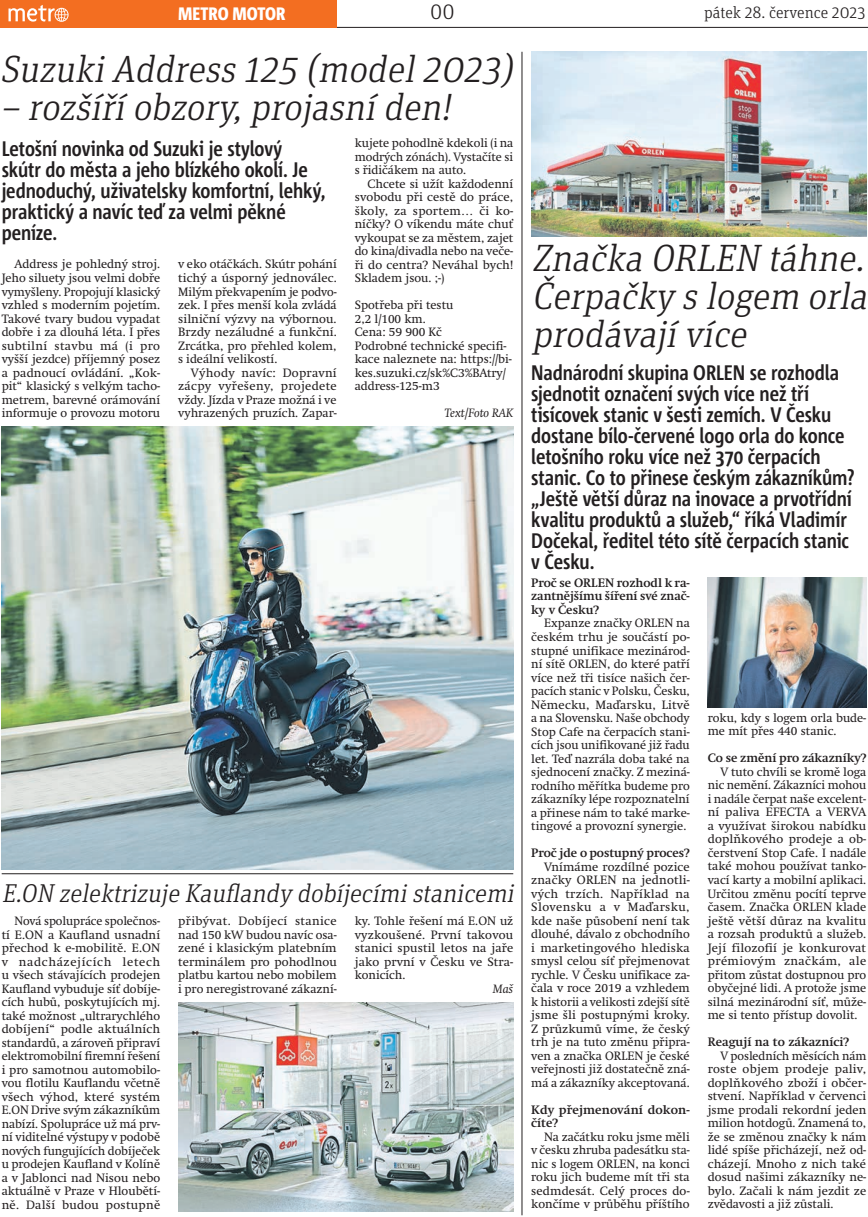
<style>
.page{position:relative;width:868px;height:1217px;background:#fff}
.page>*{position:absolute;margin:0;border:0;box-sizing:border-box;transform-origin:0 0}
.nadpis{font:italic 300 37.95px/38px "Unit Slab Pro";color:#231f20;text-align:justify}
.nadpis-2{font:italic 300 25.8px "Unit Slab Pro";color:#231f20}
.perex{font:700 21px/21px "Corpid Cd OT";letter-spacing:-.005em;color:#231f20}
.t1{font:300 21px "Unit Slab Pro";color:#231f20}
.citat_jmeno{font:800 18px "Corpid Cd OT";color:#fff}
.rad{font:300 16.5px "Unit Slab Pro";color:#231f20}
.TEXT_BODY_-_používat{font:12px/13.5px "Metro Swift";color:#231f20;text-align:justify}
.TEXT_BODY_-_používat-2{font:700 12px/13.5px "Metro Swift";color:#231f20;text-align:justify}
.TEXT_BODY_-_používat-3{font:italic 12px "Metro Swift";color:#231f20}
</style>
<div class="page">
<hr style="left:2px;top:873px;width:511px;height:1px;background:#231f20">
<hr style="left:0;top:27px;width:867px;height:1px;background:#231f20">
<div style="left:0;top:0;width:337px;height:27px;background:#f36e21"></div>
<svg style="left:9px;top:5px;width:60px;height:17px"></svg>
<hr style="left:521px;top:52px;width:1px;height:1162px;background:#231f20">
<img style="left:531px;top:52px;width:335px;height:184px">
<img style="left:707px;top:577px;width:159px;height:130px">
<img style="left:2px;top:426px;width:511px;height:442px">
<img style="left:178px;top:1002px;width:335px;height:208px">
<p class="citat_jmeno" style="left:178px;top:3px;width:109px">METRO MOTOR</p>
<p class="t1" style="left:430px;top:-2px;width:26px">00</p>
<p class="rad" style="left:704px;top:2px;width:163px">pátek 28. července 2023</p>
<p class="nadpis" style="left:0;top:49px;width:523px">SuzukiAddress 125 (model2023)</p>
<p class="nadpis" style="left:0;top:87px;width:460px">– rozšíříobzory,projasníden!</p>
<p class="perex" style="left:2px;top:138px;width:325px">Letošní novinka od Suzuki je stylový skútr do města a jeho blízkého okolí. Je jednoduchý, uživatelsky komfortní, lehký, praktický a navíc teď za velmi pěkné peníze.</p>
<p class="TEXT_BODY_-_používat" style="left:355px;top:136px;width:160px">kujete pohodlně kdekoli (i na modrých zónách). Vystačíte si s řidičákem na auto.</p>
<p class="TEXT_BODY_-_používat" style="left:355px;top:177px;width:160px;text-indent:13px">Chcete si užít každodenní svobodu při cestě do práce, školy, za sportem… či ko&shy;níčky? O víkendu máte chuť vykoupat se za městem, zajet do kina/divadla nebo na veče&shy;ři do centra? Neváhal bych!<br>Skladem jsou. ;-)</p>
<p class="TEXT_BODY_-_používat" style="left:355px;top:298px;width:100px">Spotřeba při testu</p>
<p class="TEXT_BODY_-_používat" style="left:355px;top:312px;width:73px">2,2 l/100 km.</p>
<p class="TEXT_BODY_-_používat" style="left:355px;top:325px;width:89px">Cena: 59 900 Kč</p>
<p class="TEXT_BODY_-_používat" style="left:355px;top:339px;width:159px;text-align:left">Podrobné technické specifi&shy;kace naleznete na: https://bi&shy;kes.suzuki.cz/sk%C3%BAtry/ address-125-m3</p>
<p class="TEXT_BODY_-_používat-3" style="left:444px;top:406px;width:70px">Text/Foto RAK</p>
<p class="TEXT_BODY_-_používat" style="left:2px;top:258px;width:160px;text-indent:13px">Address je pohledný stroj.<br>Jeho siluety jsou velmi dobře vymyšleny. Propojují klasický vzhled s moderním pojetím.<br>Takové tvary budou vypadat dobře i za dlouhá léta. I přes subtilní stavbu má (i pro vyšší jezdce) příjemný posez a padnoucí ovládání. „Kok&shy;pit“ klasický s velkým tacho&shy;metrem, barevné orámování informuje o provozu motoru</p>
<p class="TEXT_BODY_-_používat" style="left:178px;top:258px;width:160px">v eko otáčkách. Skútr pohání tichý a úsporný jednoválec.<br>Milým překvapením je podvo&shy;zek. I přes menší kola zvládá silniční výzvy na výbornou.<br>Brzdy nezáludné a funkční.<br>Zrcátka, pro přehled kolem, s ideální velikostí.</p>
<p class="TEXT_BODY_-_používat" style="left:178px;top:366px;width:160px;text-indent:13px">Výhody navíc: Dopravní zácpy vyřešeny, projedete vždy. Jízda v Praze možná i ve vyhrazených pruzích. Zapar-</p>
<p class="nadpis-2" style="left:2px;top:876px;width:519px">E.ON zelektrizuje Kauflandy dobíjecímistanicemi</p>
<p class="TEXT_BODY_-_používat" style="left:2px;top:914px;width:160px;text-indent:13px">Nová spolupráce společnos&shy;tí E.ON a Kaufland usnadní přechod k e-mobilitě. E.ON v nadcházejících letech u všech stávajících prodejen Kaufland vybuduje síť dobíje&shy;cích hubů, poskytujících mj. také možnost „ultrarychlého dobíjení“ podle aktuálních standardů, a zároveň připraví elektromobilní firemní řešení i pro samotnou automobilo&shy;vou flotilu Kauflandu včetně všech výhod, které systém E.ON Drive svým zákazníkům nabízí. Spolupráce už má prv&shy;ní viditelné výstupy v podobě nových fungujících dobíječek u prodejen Kaufland v Kolíně a v Jablonci nad Nisou nebo aktuálně v Praze v Hloubětí&shy;ně. Další budou postupně</p>
<p class="TEXT_BODY_-_používat" style="left:178px;top:914px;width:160px">přibývat. Dobíjecí stanice nad 150 kW budou navíc osa&shy;zené i klasickým platebním terminálem pro pohodlnou platbu kartou nebo mobilem i pro neregistrované zákazní-</p>
<p class="TEXT_BODY_-_používat" style="left:355px;top:914px;width:160px">ky. Tohle řešení má E.ON už vyzkoušené. První takovou stanici spustil letos na jaře jako první v Česku ve Stra&shy;konicích.</p>
<p class="TEXT_BODY_-_používat-3" style="left:493px;top:981px;width:22px">Maš</p>
<p class="nadpis" style="left:531px;top:238px;width:345px">Značka ORLEN táhne.<br>Čerpačky s logem orla prodávajívíce</p>
<p class="perex" style="left:531px;top:361px;width:325px">Nadnárodní skupina ORLEN se rozhodla sjednotit označení svých více než tří tisícovek stanic v šesti zemích. V Česku dostane bílo-červené logo orla do konce letošního roku více než 370 čerpacích stanic. Co to přinese českým zákazníkům? „Ještě větší důraz na inovace a prvotřídní kvalitu produktů a služeb,“ říká Vladimír Dočekal, ředitel této sítě čerpacích stanic v Česku.</p>
<p class="TEXT_BODY_-_používat-2" style="left:531px;top:576px;width:160px">Proč se ORLEN rozhodl k ra&shy;zantnějšímu šíření své znač&shy;ky v Česku?</p>
<p class="TEXT_BODY_-_používat" style="left:531px;top:616px;width:160px;text-indent:13px">Expanze značky ORLEN na českém trhu je součástí po&shy;stupné unifikace mezinárod&shy;ní sítě ORLEN, do které patří více než tři tisíce našich čer&shy;pacích stanic v Polsku, Česku, Německu, Maďarsku, Litvě a na Slovensku. Naše obchody Stop Cafe na čerpacích stani&shy;cích jsou unifikované již řadu let. Teď nazrála doba také na sjednocení značky. Z meziná&shy;rodního měřítka budeme pro zákazníky lépe rozpoznatelní a přinese nám to také marke&shy;tingové a provozní synergie.</p>
<p class="TEXT_BODY_-_používat-2" style="left:531px;top:846px;width:160px">Proč jde o postupný proces?</p>
<p class="TEXT_BODY_-_používat" style="left:531px;top:859px;width:160px;text-indent:13px">Vnímáme rozdílné pozice značky ORLEN na jednotli&shy;vých trzích. Například na Slovensku a v Maďarsku, kde naše působení není tak dlouhé, dávalo z obchodního i marketingového hlediska smysl celou síť přejmenovat rychle. V Česku unifikace za&shy;čala v roce 2019 a vzhledem k historii a velikosti zdejší sítě jsme šli postupnými kroky.<br>Z průzkumů víme, že český trh je na tuto změnu připra&shy;ven a značka ORLEN je české veřejnosti již dostatečně zná&shy;má a zákazníky akceptovaná.</p>
<p class="TEXT_BODY_-_používat-2" style="left:531px;top:1102px;width:160px">Kdy přejmenování dokon&shy;číte?</p>
<p class="TEXT_BODY_-_používat" style="left:531px;top:1129px;width:160px;text-indent:13px">Na začátku roku jsme měli v česku zhruba padesátku sta&shy;nic s logem ORLEN, na konci roku jich budeme mít tři sta sedmdesát. Celý proces do&shy;končíme v průběhu příštího</p>
<p class="TEXT_BODY_-_používat" style="left:707px;top:711px;width:160px">roku, kdy s logem orla bude&shy;me mít přes 440 stanic.</p>
<p class="TEXT_BODY_-_používat-2" style="left:707px;top:751px;width:160px">Co se změní pro zákazníky?</p>
<p class="TEXT_BODY_-_používat" style="left:707px;top:765px;width:160px;text-indent:13px">V tuto chvíli se kromě loga nic nemění. Zákazníci mohou i nadále čerpat naše excelent&shy;ní paliva EFECTA a VERVA a využívat širokou nabídku doplňkového prodeje a ob&shy;čerstvení Stop Cafe. I nadále také mohou používat tanko&shy;vací karty a mobilní aplikaci.<br>Určitou změnu pocítí teprve časem. Značka ORLEN klade ještě větší důraz na kvalitu a rozsah produktů a služeb.<br>Její filozofií je konkurovat prémiovým značkám, ale přitom zůstat dostupnou pro obyčejné lidi. A protože jsme silná mezinárodní síť, může&shy;me si tento přístup dovolit.</p>
<p class="TEXT_BODY_-_používat-2" style="left:707px;top:1035px;width:143px">Reagují na to zákazníci?</p>
<p class="TEXT_BODY_-_používat" style="left:707px;top:1048px;width:160px;text-indent:13px">V posledních měsících nám roste objem prodeje paliv, doplňkového zboží i občer&shy;stvení. Například v červenci jsme prodali rekordní jeden milion hotdogů. Znamená to, že se změnou značky k nám lidé spíše přicházejí, než od&shy;cházejí. Mnoho z nich také dosud našimi zákazníky ne&shy;bylo. Začali k nám jezdit ze zvědavosti a již zůstali.</p>
</div>
